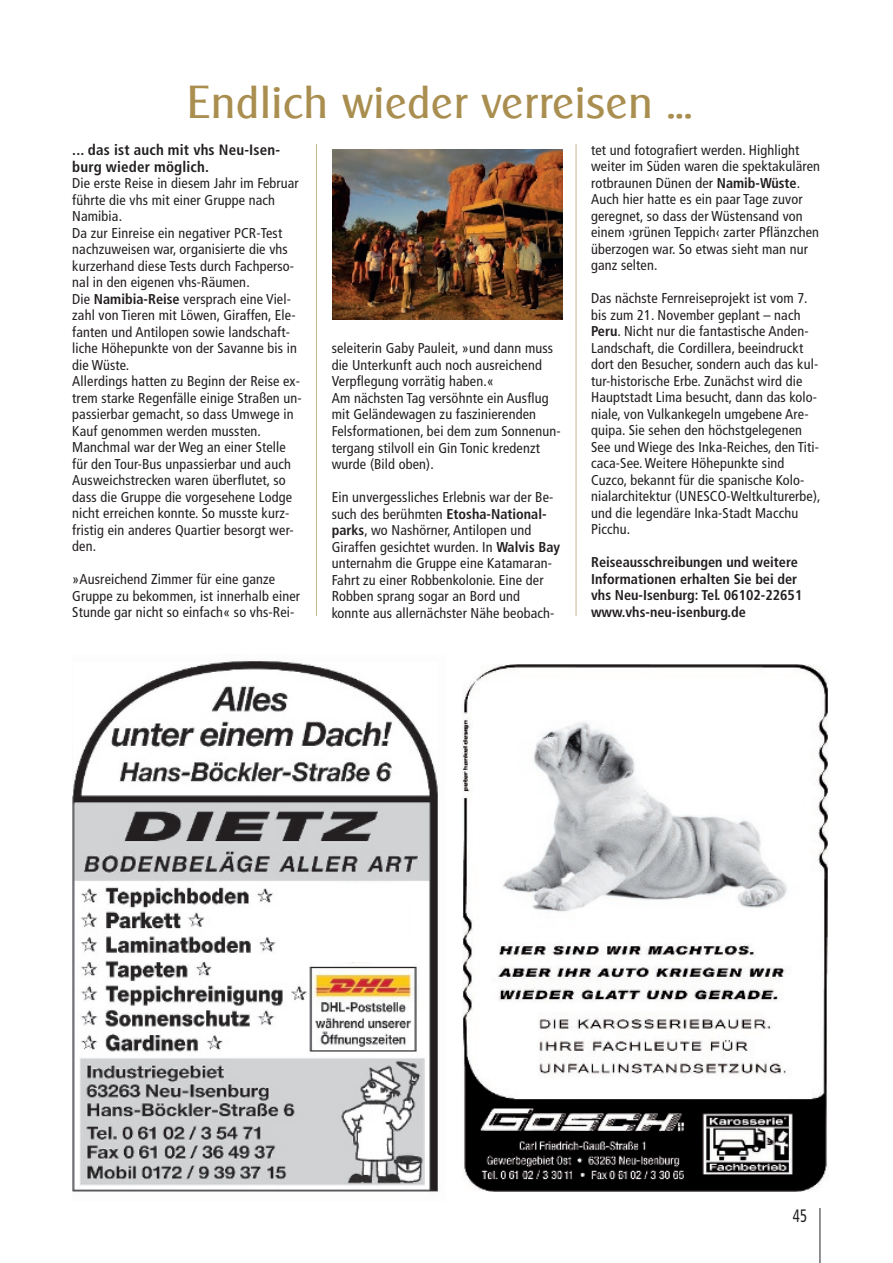
<style>
.page{position:relative;width:893px;height:1263px;background:#fff}
.page>*{position:absolute;margin:0;border:0;box-sizing:border-box;transform-origin:0 0}
.t1{font:45px "Clear Gothic Serial";letter-spacing:.015em;color:#a98e4f}
.t2{font:condensed 18px "Frutiger LT Pro";color:#231f20;scale:.81 1}
.t3{font:700 condensed 15px/16.5px "Frutiger LT Pro";letter-spacing:.01em;color:#231f20}
.t4{font:condensed 14.25px/16.5px "Frutiger LT Pro";letter-spacing:.01em;color:#231f20}
.t5{font:700 condensed 14.25px/16.5px "Frutiger LT Pro";color:#231f20}
.s1{font-weight:700}
</style>
<div class="page">
<hr style="left:819px;top:1206px;width:2px;height:57px;background:#6c6d70">
<img style="left:72px;top:660px;width:366px;height:532px">
<div style="left:319px;top:884px;width:89px;height:78px;background:#fff"></div>
<img style="left:463px;top:664px;width:365px;height:528px">
<hr style="left:316px;top:144px;width:1px;height:472px;background:#c7b795">
<hr style="left:576px;top:144px;width:1px;height:472px;background:#c7b795">
<img style="left:332px;top:150px;width:231px;height:169px">
<h1 class="t1" style="left:187px;top:75px;width:507px">Endlich wieder verreisen ...</h1>
<p class="t3" style="left:72px;top:143px;width:209px">... das ist auch mit vhs Neu-Isen&shy;burg wieder möglich.</p>
<p class="t4" style="left:72px;top:176px;width:231px">Die erste Reise in diesem Jahr im Februar führte die vhs mit einer Gruppe nach Namibia.<br>Da zur Einreise ein negativer PCR-Test nachzuweisen war, organisierte die vhs kurzerhand diese Tests durch Fachperso&shy;nal in den eigenen vhs-Räumen.<br>Die <span class="s1">Namibia-Reise</span> versprach eine Viel&shy;zahl von Tieren mit Löwen, Giraffen, Ele&shy;fanten und Antilopen sowie landschaft&shy;liche Höhepunkte von der Savanne bis in die Wüste.<br>Allerdings hatten zu Beginn der Reise ex&shy;trem starke Regenfälle einige Straßen un&shy;passierbar gemacht, so dass Umwege in Kauf genommen werden mussten.<br>Manchmal war der Weg an einer Stelle für den Tour-Bus unpassierbar und auch Ausweichstrecken waren überflutet, so dass die Gruppe die vorgesehene Lodge nicht erreichen konnte. So musste kurz&shy;fristig ein anderes Quartier besorgt wer&shy;den.</p>
<p class="t4" style="left:72px;top:572px;width:229px">»Ausreichend Zimmer für eine ganze<br>Gruppe zu bekommen, ist innerhalb einer<br>Stunde gar nicht so einfach« so vhs-Rei-</p>
<p class="t4" style="left:332px;top:341px;width:230px">seleiterin Gaby Pauleit, »und dann muss die Unterkunft auch noch ausreichend Verpflegung vorrätig haben.«<br>Am nächsten Tag versöhnte ein Ausflug mit Geländewagen zu faszinierenden Felsformationen, bei dem zum Sonnenun&shy;tergang stilvoll ein Gin Tonic kredenzt wurde (Bild oben).</p>
<p class="t4" style="left:332px;top:490px;width:230px">Ein unvergessliches Erlebnis war der Be&shy;such des berühmten <span class="s1">Etosha-National&shy;parks</span>, wo Nashörner, Antilopen und Giraffen gesichtet wurden. In <span class="s1">Walvis Bay </span>unternahm die Gruppe eine Katamaran-Fahrt zu einer Robbenkolonie. Eine der Robben sprang sogar an Bord und konnte aus allernächster Nähe beobach-</p>
<p class="t4" style="left:591px;top:143px;width:231px">tet und fotografiert werden. Highlight weiter im Süden waren die spektakulären rotbraunen Dünen der <span class="s1">Namib-Wüste</span>.<br>Auch hier hatte es ein paar Tage zuvor geregnet, so dass der Wüstensand von einem ›grünen Teppich‹ zarter Pflänzchen überzogen war. So etwas sieht man nur ganz selten.</p>
<p class="t4" style="left:591px;top:291px;width:231px">Das nächste Fernreiseprojekt ist vom 7. bis zum 21. November geplant – nach <span class="s1">Peru</span>. Nicht nur die fantastische Anden-Landschaft, die Cordillera, beeindruckt dort den Besucher, sondern auch das kul&shy;tur-historische Erbe. Zunächst wird die Hauptstadt Lima besucht, dann das kolo&shy;niale, von Vulkankegeln umgebene Are&shy;quipa. Sie sehen den höchstgelegenen See und Wiege des Inka-Reiches, den Titi&shy;caca-See. Weitere Höhepunkte sind Cuzco, bekannt für die spanische Kolo&shy;nialarchitektur (UNESCO-Weltkulturerbe), und die legendäre Inka-Stadt Macchu Picchu.</p>
<p class="t5" style="left:591px;top:555px;width:213px">Reiseausschreibungen und weitere Informationen erhalten Sie bei der vhs Neu-Isenburg: Tel. 06102-22651 www.vhs-neu-isenburg.de</p>
<p class="t2" style="left:793px;top:1208px;width:19px">45</p>
</div>
